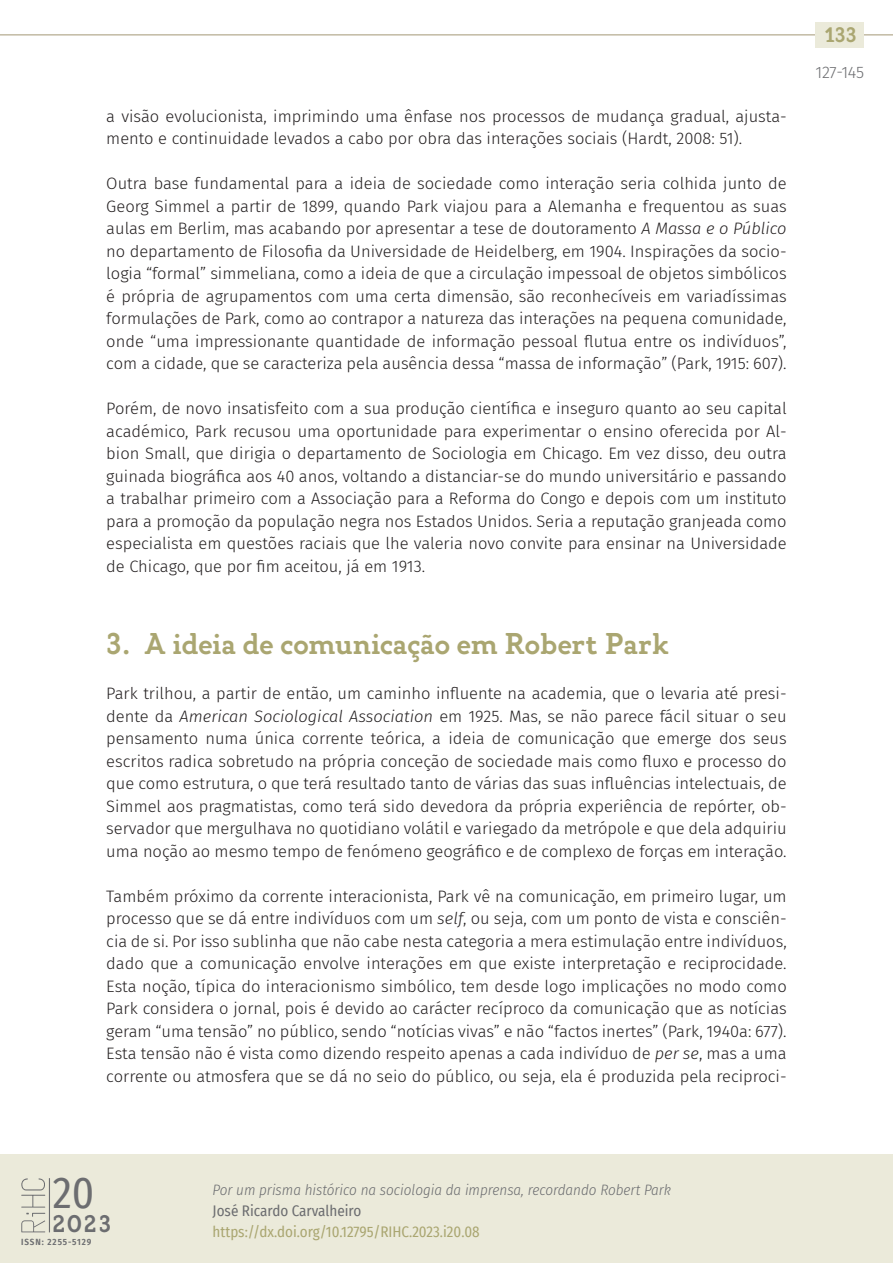
<style>
.page{position:relative;width:893px;height:1263px;background:#fff}
.page>*{position:absolute;margin:0;border:0;box-sizing:border-box;transform-origin:0 0}
.t1{font:43.2px "Fira Sans Condensed";color:#6c6d70}
._40_enunc_1{font:600 30px "Gambero";color:#aaa671}
.t2{font:600 24px "Gambero";color:#6c6d70}
.t3{font:600 21px "Gambero";color:#aaa671}
._00_bsc_PORT{font:300 16.5px/22.5px "Fira Sans";color:#231f20;text-align:justify}
._00_bsc_tras{font:300 16.5px/22.5px "Fira Sans";color:#231f20;text-align:justify}
.t4{font:300 16.5px "Fira Sans";letter-spacing:-.025em;color:#6c6d70}
.t5{font:italic 300 15px "Fira Sans Condensed";color:#6c6d70}
.t6{font:15px "Fira Sans Condensed";color:#aaa671}
.t7{font:15px "Fira Sans Condensed";color:#6c6d70}
.t8{font:600 9px "Fira Sans Condensed";letter-spacing:.1em;color:#6c6d70}
.s1{font-style:italic}
</style>
<div class="page">
<hr style="left:0;top:34px;width:893px;height:1px;background:#aea385">
<div style="left:816px;top:22px;width:48px;height:26px;background:#ebeada"></div>
<div style="left:0;top:1154px;width:893px;height:109px;background:#ebeada"></div>
<hr style="left:49px;top:1178px;width:1px;height:54px;background:#6c6d70">
<svg style="left:21px;top:1178px;width:24px;height:29px"></svg>
<svg style="left:21px;top:1213px;width:24px;height:19px"></svg>
<p class="_00_bsc_PORT" style="left:106px;top:105px;width:682px">a visão evolucionista, imprimindo uma ênfase nos processos de mudança gradual, ajusta&shy;mento e continuidade levados a cabo por obra das interações sociais (Hardt, 2008: 51).</p>
<p class="_00_bsc_PORT" style="left:106px;top:172px;width:682px">Outra base fundamental para a ideia de sociedade como interação seria colhida junto de Georg Simmel a partir de 1899, quando Park viajou para a Alemanha e frequentou as suas aulas em Berlim, mas acabando por apresentar a tese de doutoramento <span class="s1">A Massa e o Público </span>no departamento de Filosofia da Universidade de Heidelberg, em 1904. Inspirações da socio&shy;logia “formal” simmeliana, como a ideia de que a circulação impessoal de objetos simbólicos é própria de agrupamentos com uma certa dimensão, são reconhecíveis em variadíssimas formulações de Park, como ao contrapor a natureza das interações na pequena comunidade, onde “uma impressionante quantidade de informação pessoal flutua entre os indivíduos”, com a cidade, que se caracteriza pela ausência dessa “massa de informação” (Park, 1915: 607).</p>
<p class="_00_bsc_PORT" style="left:106px;top:397px;width:682px">Porém, de novo insatisfeito com a sua produção científica e inseguro quanto ao seu capital académico, Park recusou uma oportunidade para experimentar o ensino oferecida por Al&shy;bion Small, que dirigia o departamento de Sociologia em Chicago. Em vez disso, deu outra guinada biográfica aos 40 anos, voltando a distanciar-se do mundo universitário e passando a trabalhar primeiro com a Associação para a Reforma do Congo e depois com um instituto para a promoção da população negra nos Estados Unidos. Seria a reputação granjeada como especialista em questões raciais que lhe valeria novo convite para ensinar na Universidade de Chicago, que por fim aceitou, já em 1913.</p>
<p class="_40_enunc_1" style="left:106px;top:625px;width:564px">3. A ideia de comunicação em Robert Park</p>
<p class="_00_bsc_tras" style="left:106px;top:682px;width:682px">Park trilhou, a partir de então, um caminho influente na academia, que o levaria até presi&shy;dente da <span class="s1">American Sociological Association</span> em 1925. Mas, se não parece fácil situar o seu pensamento numa única corrente teórica, a ideia de comunicação que emerge dos seus escritos radica sobretudo na própria conceção de sociedade mais como fluxo e processo do que como estrutura, o que terá resultado tanto de várias das suas influências intelectuais, de Simmel aos pragmatistas, como terá sido devedora da própria experiência de repórter, ob&shy;servador que mergulhava no quotidiano volátil e variegado da metrópole e que dela adquiriu uma noção ao mesmo tempo de fenómeno geográfico e de complexo de forças em interação.</p>
<p class="_00_bsc_PORT" style="left:106px;top:885px;width:682px">Também próximo da corrente interacionista, Park vê na comunicação, em primeiro lugar, um processo que se dá entre indivíduos com um <span class="s1">self</span>, ou seja, com um ponto de vista e consciên&shy;cia de si. Por isso sublinha que não cabe nesta categoria a mera estimulação entre indivíduos, dado que a comunicação envolve interações em que existe interpretação e reciprocidade.<br>Esta noção, típica do interacionismo simbólico, tem desde logo implicações no modo como Park considera o jornal, pois é devido ao carácter recíproco da comunicação que as notícias geram “uma tensão” no público, sendo “notícias vivas” e não “factos inertes” (Park, 1940a: 677).<br>Esta tensão não é vista como dizendo respeito apenas a cada indivíduo de <span class="s1">per se</span>, mas a uma corrente ou atmosfera que se dá no seio do público, ou seja, ela é produzida pela reciproci-</p>
<p class="t3" style="left:825px;top:22px;width:33px">133</p>
<p class="t4" style="left:816px;top:60px;width:50px">127-145</p>
<h1 class="t1" style="left:53px;top:1160px;width:43px">20</h1>
<h3 class="t2" style="left:53px;top:1209px;width:60px">2023</h3>
<p class="t8" style="left:21px;top:1234px;width:71px">ISSN: 2255-5129</p>
<p class="t5" style="left:213px;top:1179px;width:460px">Por um prisma histórico na sociologia da imprensa, recordando Robert Park</p>
<p class="t7" style="left:213px;top:1199px;width:150px">José Ricardo Carvalheiro</p>
<p class="t6" style="left:213px;top:1220px;width:269px">https://dx.doi.org/10.12795/RIHC.2023.i20.08</p>
</div>
